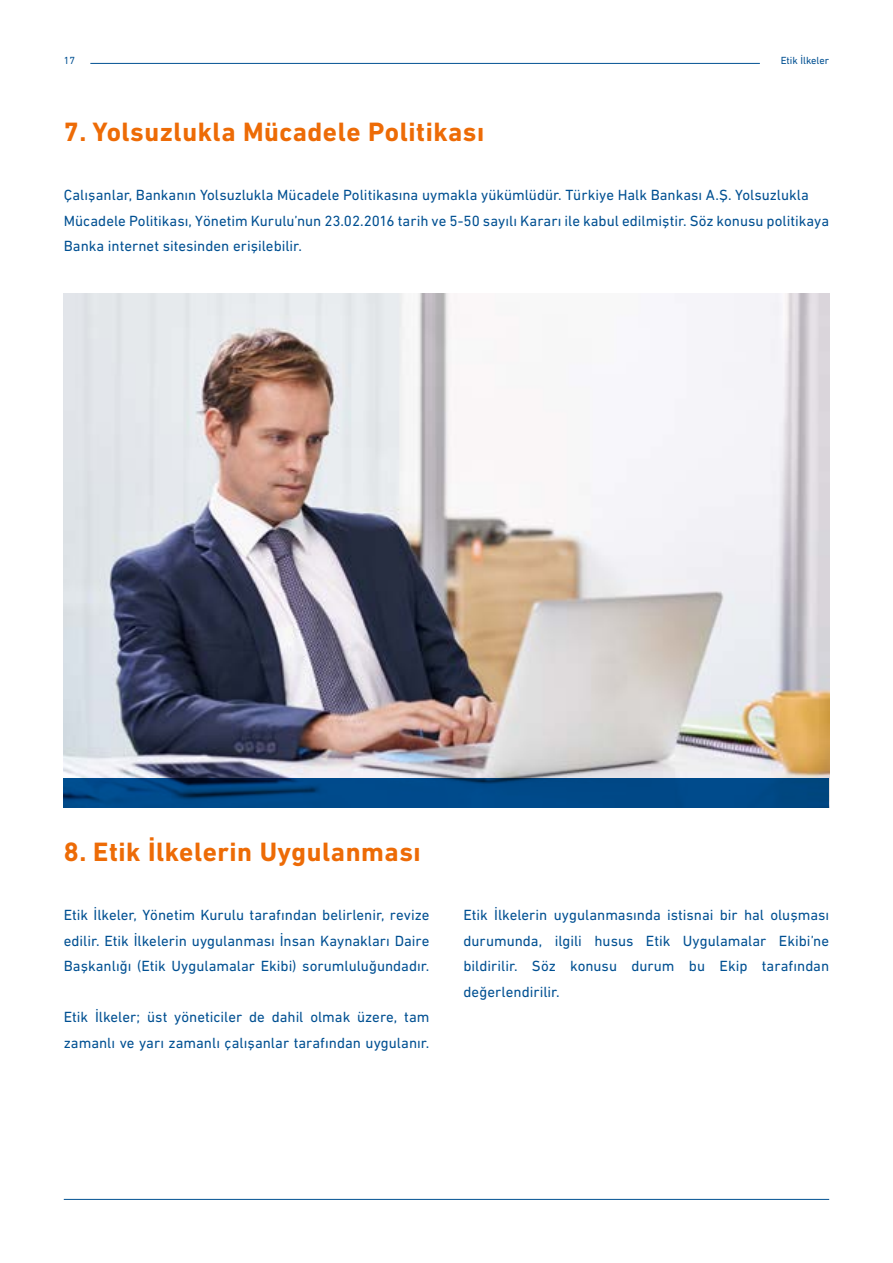
<style>
.page{position:relative;width:893px;height:1263px;background:#fff}
.page>*{position:absolute;margin:0;border:0;box-sizing:border-box;transform-origin:0 0}
.t1{font:700 27px "DIN Next LT Pro";letter-spacing:.02em;color:#ed6b06}
.t2{font:15px/25.5px "DIN Next LT Pro";color:#005092}
.t3{font:10.5px "DIN Next LT Pro";color:#005092}
</style>
<div class="page">
<hr style="left:64px;top:1199px;width:765px;height:1px;background:#005092">
<hr style="left:90px;top:63px;width:670px;height:1px;background:#005092">
<img style="left:64px;top:293px;width:765px;height:485px">
<svg style="left:64px;top:778px;width:765px;height:30px;background:#004683"></svg>
<p class="t3" style="left:64px;top:54px;width:13px">17</p>
<p class="t3" style="left:781px;top:54px;width:50px">Etik İlkeler</p>
<h1 class="t1" style="left:64px;top:116px;width:422px">7. Yolsuzlukla Mücadele Politikası</h1>
<p class="t2" style="left:64px;top:182px;width:767px">Çalışanlar, Bankanın Yolsuzlukla Mücadele Politikasına uymakla yükümlüdür. Türkiye Halk Bankası A.Ş. Yolsuzlukla<br>Mücadele Politikası, Yönetim Kurulu’nun 23.02.2016 tarih ve 5-50 sayılı Kararı ile kabul edilmiştir. Söz konusu politikaya<br>Banka internet sitesinden erişilebilir.</p>
<h1 class="t1" style="left:64px;top:836px;width:358px">8. Etik İlkelerin Uygulanması</h1>
<p class="t2" style="left:64px;top:902px;width:367px;text-align:justify">Etik İlkeler, Yönetim Kurulu tarafından belirlenir, revize edilir. Etik İlkelerin uygulanması İnsan Kaynakları Daire Başkanlığı (Etik Uygulamalar Ekibi) sorumluluğundadır.</p>
<p class="t2" style="left:64px;top:1004px;width:367px">Etik İlkeler; üst yöneticiler de dahil olmak üzere, tam zamanlı ve yarı zamanlı çalışanlar tarafından uygulanır.</p>
<p class="t2" style="left:463px;top:902px;width:367px;text-align:justify">Etik İlkelerin uygulanmasında istisnai bir hal oluşması durumunda, ilgili husus Etik Uygulamalar Ekibi’ne bildirilir. Söz konusu durum bu Ekip tarafından değerlendirilir.</p>
</div>
